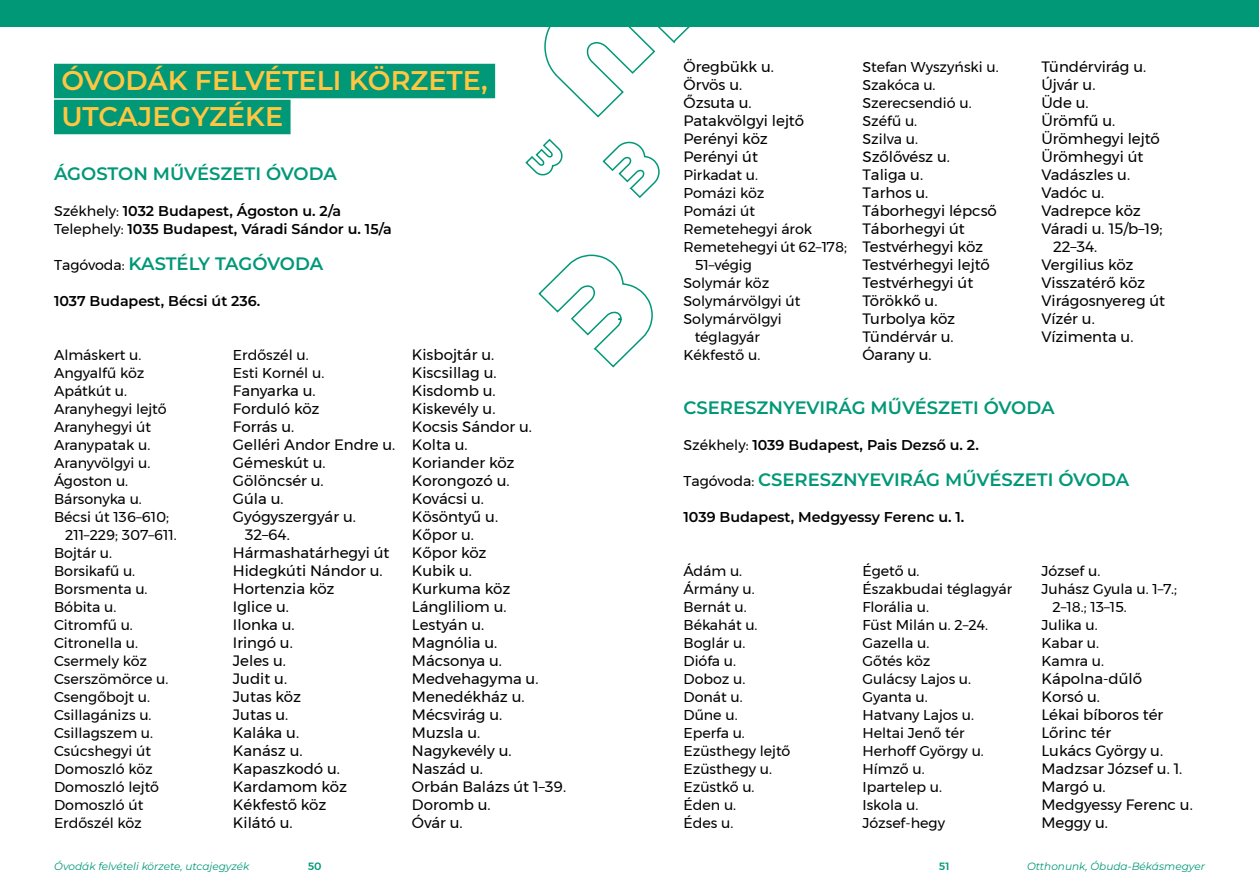
<style>
.page{position:relative;width:1259px;height:893px;background:#fff}
.page>*{position:absolute;margin:0;border:0;box-sizing:border-box;transform-origin:0 0}
.t1{font:100 27px/36px "Montserrat";color:#ffc641}
.t2{font:100 18px "Montserrat";color:#009877}
.t3{font:15px/18px "Montserrat";color:#000}
.t4{font:14.25px/18px "Montserrat";color:#000}
.t5{font:100 14.25px/18px "Montserrat";color:#000}
.t6{font:italic 100 10.5px "Montserrat";color:#009877}
.t7{font:500 10.5px "Montserrat";color:#009877}
.s1{font-weight:400}
.s2{font-weight:400;font-size:14.25px;color:#000}
</style>
<div class="page">
<div style="left:0;top:0;width:1259px;height:26px;background:#009877"></div>
<div style="left:54px;top:64px;width:441px;height:34px;background:#009877"></div>
<div style="left:54px;top:100px;width:236px;height:34px;background:#009877"></div>
<svg style="left:543px;top:26px;width:157px;height:92px"></svg>
<svg style="left:602px;top:141px;width:58px;height:57px"></svg>
<svg style="left:538px;top:254px;width:115px;height:114px"></svg>
<svg style="left:525px;top:138px;width:38px;height:38px"></svg>
<h1 class="t1" style="left:61px;top:62px;width:428px">ÓVODÁK FELVÉTELI KÖRZETE,<br>UTCAJEGYZÉKE</h1>
<p class="t2" style="left:54px;top:162px;width:284px">ÁGOSTON MŰVÉSZETI ÓVODA</p>
<p class="t5" style="left:54px;top:202px;width:339px"><span class="s1">Székhely:</span> 1032 Budapest, Ágoston u. 2/a<br><span class="s1">Telephely:</span> 1035 Budapest, Váradi Sándor u. 15/a</p>
<p class="t2" style="left:54px;top:252px;width:271px"><span class="s2">Tagóvoda:</span> KASTÉLY TAGÓVODA</p>
<p class="t5" style="left:54px;top:292px;width:208px">1037 Budapest, Bécsi út 236.</p>
<p class="t4" style="left:54px;top:346px;width:89px">Almáskert u.</p>
<p class="t4" style="left:54px;top:364px;width:92px">Angyalfű köz</p>
<p class="t4" style="left:54px;top:382px;width:75px">Apátkút u.</p>
<p class="t4" style="left:54px;top:400px;width:114px">Aranyhegyi lejtő</p>
<p class="t4" style="left:54px;top:418px;width:98px">Aranyhegyi út</p>
<p class="t4" style="left:54px;top:436px;width:98px">Aranypatak u.</p>
<p class="t4" style="left:54px;top:454px;width:98px">Aranyvölgyi u.</p>
<p class="t4" style="left:54px;top:472px;width:76px">Ágoston u.</p>
<p class="t4" style="left:54px;top:490px;width:89px">Bársonyka u.</p>
<p class="t4" style="left:54px;top:508px;width:117px">Bécsi út 136–610;</p>
<p class="t4" style="left:65px;top:526px;width:113px">211–229; 307–611.</p>
<p class="t4" style="left:54px;top:544px;width:60px">Bojtár u.</p>
<p class="t4" style="left:54px;top:562px;width:83px">Borsikafű u.</p>
<p class="t4" style="left:54px;top:580px;width:95px">Borsmenta u.</p>
<p class="t4" style="left:54px;top:598px;width:64px">Bóbita u.</p>
<p class="t4" style="left:54px;top:616px;width:80px">Citromfű u.</p>
<p class="t4" style="left:54px;top:634px;width:85px">Citronella u.</p>
<p class="t4" style="left:54px;top:652px;width:94px">Csermely köz</p>
<p class="t4" style="left:54px;top:670px;width:116px">Cserszömörce u.</p>
<p class="t4" style="left:54px;top:688px;width:98px">Csengőbojt u.</p>
<p class="t4" style="left:54px;top:706px;width:99px">Csillagánizs u.</p>
<p class="t4" style="left:54px;top:724px;width:101px">Csillagszem u.</p>
<p class="t4" style="left:54px;top:742px;width:99px">Csúcshegyi út</p>
<p class="t4" style="left:54px;top:760px;width:100px">Domoszló köz</p>
<p class="t4" style="left:54px;top:778px;width:107px">Domoszló lejtő</p>
<p class="t4" style="left:54px;top:796px;width:91px">Domoszló út</p>
<p class="t4" style="left:54px;top:814px;width:89px">Erdőszél köz</p>
<p class="t4" style="left:233px;top:346px;width:93px">Erdőszél u.<br>Esti Kornél u.</p>
<p class="t3" style="left:233px;top:382px;width:84px">Fanyarka u.</p>
<p class="t3" style="left:233px;top:400px;width:88px">Forduló köz</p>
<p class="t3" style="left:233px;top:418px;width:63px">Forrás u.</p>
<p class="t3" style="left:233px;top:436px;width:164px">Gelléri Andor Endre u.</p>
<p class="t3" style="left:233px;top:454px;width:94px">Gémeskút u.</p>
<p class="t3" style="left:233px;top:472px;width:92px">Gölöncsér u.</p>
<p class="t3" style="left:233px;top:490px;width:52px">Gúla u.</p>
<p class="t3" style="left:233px;top:508px;width:124px">Gyógyszergyár u.</p>
<p class="t3" style="left:245px;top:526px;width:47px">32–64.</p>
<p class="t3" style="left:233px;top:544px;width:158px">Hármashatárhegyi út</p>
<p class="t3" style="left:233px;top:562px;width:151px">Hidegkúti Nándor u.</p>
<p class="t3" style="left:233px;top:580px;width:103px">Hortenzia köz</p>
<p class="t3" style="left:233px;top:598px;width:58px">Iglice u.</p>
<p class="t3" style="left:233px;top:616px;width:63px">Ilonka u.</p>
<p class="t3" style="left:233px;top:634px;width:61px">Iringó u.</p>
<p class="t3" style="left:233px;top:652px;width:54px">Jeles u.</p>
<p class="t3" style="left:233px;top:670px;width:56px">Judit u.</p>
<p class="t3" style="left:233px;top:688px;width:70px">Jutas köz</p>
<p class="t3" style="left:233px;top:706px;width:57px">Jutas u.</p>
<p class="t3" style="left:233px;top:724px;width:68px">Kaláka u.</p>
<p class="t3" style="left:233px;top:742px;width:71px">Kanász u.</p>
<p class="t3" style="left:233px;top:760px;width:109px">Kapaszkodó u.</p>
<p class="t3" style="left:233px;top:778px;width:116px">Kardamom köz</p>
<p class="t3" style="left:233px;top:796px;width:95px">Kékfestő köz</p>
<p class="t3" style="left:233px;top:814px;width:61px">Kilátó u.</p>
<p class="t3" style="left:412px;top:346px;width:156px">Kisbojtár u.<br>Kiscsillag u.<br>Kisdomb u.<br>Kiskevély u.<br>Kocsis Sándor u.<br>Kolta u.<br>Koriander köz<br>Korongozó u.<br>Kovácsi u.<br>Kösöntyű u.<br>Kőpor u.<br>Kőpor köz<br>Kubik u.<br>Kurkuma köz<br>Lángliliom u.<br>Lestyán u.<br>Magnólia u.<br>Mácsonya u.<br>Medvehagyma u.<br>Menedékház u.<br>Mécsvirág u.<br>Muzsla u.<br>Nagykevély u.<br>Naszád u.<br>Orbán Balázs út 1–39.<br>Doromb u.<br>Óvár u.</p>
<p class="t3" style="left:683px;top:58px;width:122px">Öregbükk u.<br>Örvös u.<br>Őzsuta u.<br>Patakvölgyi lejtő<br>Perényi köz<br>Perényi út</p>
<p class="t4" style="left:683px;top:166px;width:76px">Pirkadat u.</p>
<p class="t4" style="left:683px;top:184px;width:82px">Pomázi köz</p>
<p class="t4" style="left:683px;top:202px;width:73px">Pomázi út</p>
<p class="t4" style="left:683px;top:220px;width:130px">Remetehegyi árok</p>
<p class="t4" style="left:683px;top:238px;width:165px">Remetehegyi út 62–178;</p>
<p class="t4" style="left:694px;top:256px;width:59px">51–végig</p>
<p class="t4" style="left:683px;top:274px;width:87px">Solymár köz</p>
<p class="t4" style="left:683px;top:292px;width:118px">Solymárvölgyi út</p>
<p class="t4" style="left:683px;top:310px;width:100px">Solymárvölgyi</p>
<p class="t4" style="left:694px;top:328px;width:67px">téglagyár</p>
<p class="t4" style="left:683px;top:346px;width:78px">Kékfestő u.</p>
<p class="t4" style="left:862px;top:58px;width:138px">Stefan Wyszyński u.<br>Szakóca u.<br>Szerecsendió u.<br>Széfű u.<br>Szilva u.</p>
<p class="t3" style="left:862px;top:148px;width:136px">Szőlővész u.<br>Taliga u.<br>Tarhos u.<br>Táborhegyi lépcső<br>Táborhegyi út<br>Testvérhegyi köz<br>Testvérhegyi lejtő<br>Testvérhegyi út<br>Törökkő u.<br>Turbolya köz<br>Tündérvár u.<br>Óarany u.</p>
<p class="t3" style="left:1041px;top:58px;width:106px">Tündérvirág u.</p>
<p class="t3" style="left:1041px;top:76px;width:56px">Újvár u.</p>
<p class="t3" style="left:1041px;top:94px;width:49px">Üde u.</p>
<p class="t3" style="left:1041px;top:112px;width:75px">Ürömfű u.</p>
<p class="t3" style="left:1041px;top:130px;width:120px">Ürömhegyi lejtő</p>
<p class="t3" style="left:1041px;top:148px;width:103px">Ürömhegyi út</p>
<p class="t3" style="left:1041px;top:166px;width:90px">Vadászles u.</p>
<p class="t3" style="left:1041px;top:184px;width:64px">Vadóc u.</p>
<p class="t3" style="left:1041px;top:202px;width:101px">Vadrepce köz</p>
<p class="t3" style="left:1041px;top:220px;width:123px">Váradi u. 15/b–19;</p>
<p class="t3" style="left:1053px;top:238px;width:46px">22–34.</p>
<p class="t3" style="left:1041px;top:256px;width:94px">Vergilius köz</p>
<p class="t3" style="left:1041px;top:274px;width:105px">Visszatérő köz</p>
<p class="t3" style="left:1041px;top:292px;width:125px">Virágosnyereg út</p>
<p class="t3" style="left:1041px;top:310px;width:55px">Vízér u.</p>
<p class="t3" style="left:1041px;top:328px;width:94px">Vízimenta u.</p>
<p class="t2" style="left:683px;top:396px;width:372px">CSERESZNYEVIRÁG MŰVÉSZETI ÓVODA</p>
<p class="t5" style="left:683px;top:436px;width:297px"><span class="s1">Székhely:</span> 1039 Budapest, Pais Dezső u. 2.</p>
<p class="t2" style="left:683px;top:468px;width:447px"><span class="s2">Tagóvoda:</span> CSERESZNYEVIRÁG MŰVÉSZETI ÓVODA</p>
<p class="t5" style="left:683px;top:508px;width:282px">1039 Budapest, Medgyessy Ferenc u. 1.</p>
<p class="t4" style="left:683px;top:562px;width:108px">Ádám u.<br>Ármány u.<br>Bernát u.<br>Békahát u.<br>Boglár u.<br>Diófa u.<br>Doboz u.<br>Donát u.<br>Dűne u.<br>Eperfa u.<br>Ezüsthegy lejtő<br>Ezüsthegy u.<br>Ezüstkő u.<br>Éden u.<br>Édes u.</p>
<p class="t4" style="left:862px;top:562px;width:151px">Égető u.<br>Északbudai téglagyár<br>Florália u.<br>Füst Milán u. 2–24.<br>Gazella u.<br>Gőtés köz<br>Gulácsy Lajos u.<br>Gyanta u.<br>Hatvany Lajos u.<br>Heltai Jenő tér<br>Herhoff György u.<br>Hímző u.<br>Ipartelep u.<br>Iskola u.<br>József-hegy</p>
<p class="t4" style="left:1041px;top:562px;width:60px">József u.</p>
<p class="t4" style="left:1041px;top:580px;width:137px">Juhász Gyula u. 1–7.;</p>
<p class="t4" style="left:1052px;top:598px;width:76px">2–18.; 13–15.</p>
<p class="t4" style="left:1041px;top:616px;width:58px">Julika u.</p>
<p class="t4" style="left:1041px;top:634px;width:59px">Kabar u.</p>
<p class="t4" style="left:1041px;top:652px;width:64px">Kamra u.</p>
<p class="t3" style="left:1041px;top:670px;width:153px">Kápolna-dűlő<br>Korsó u.<br>Lékai bíboros tér<br>Lőrinc tér<br>Lukács György u.<br>Madzsar József u. 1.<br>Margó u.<br>Medgyessy Ferenc u.<br>Meggy u.</p>
<p class="t6" style="left:54px;top:859px;width:197px">Óvodák felvételi körzete, utcajegyzék</p>
<p class="t7" style="left:308px;top:858px;width:15px">50</p>
<p class="t7" style="left:939px;top:858px;width:12px">51</p>
<p class="t6" style="left:1027px;top:859px;width:179px">Otthonunk, Óbuda-Békásmegyer</p>
</div>
